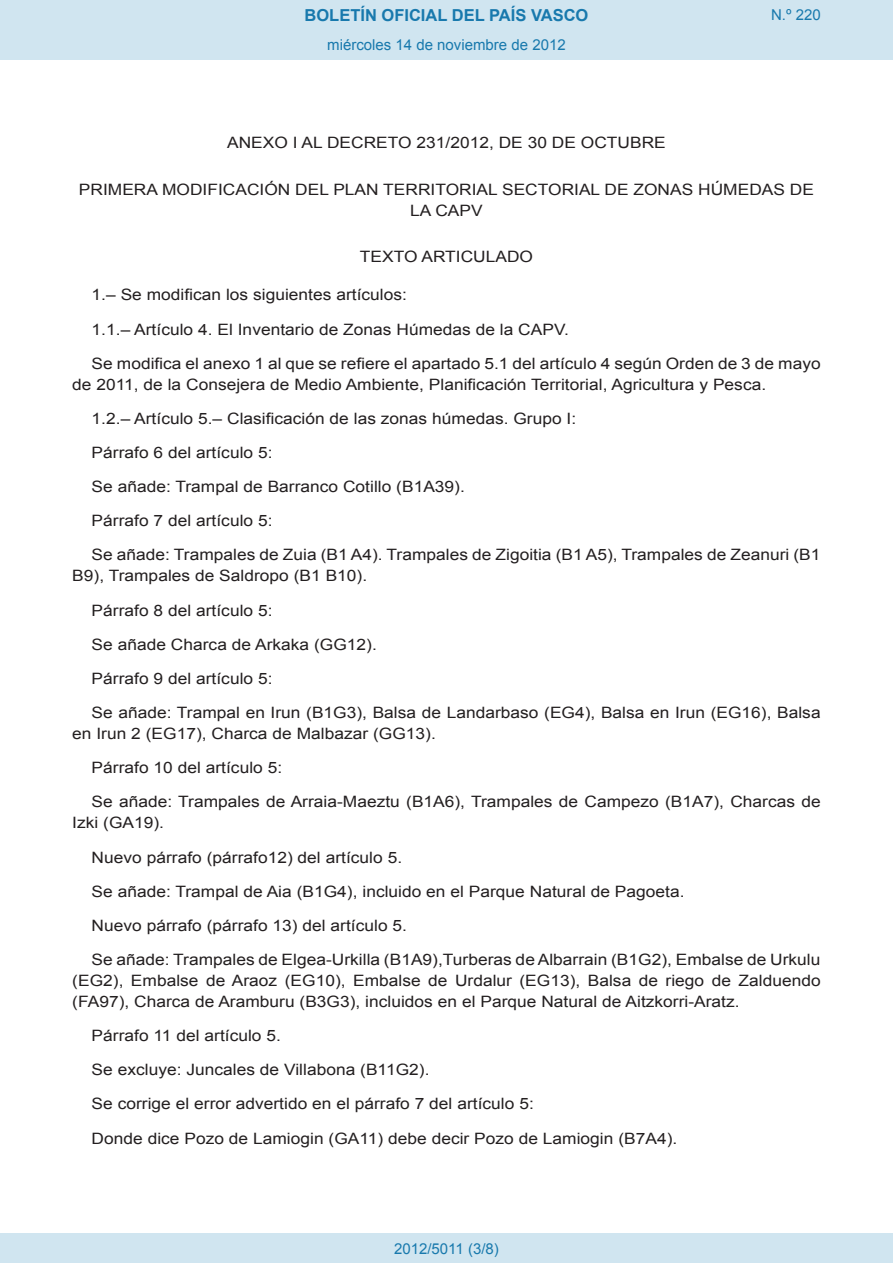
<style>
.page{position:relative;width:893px;height:1263px;background:#fff}
.page>*{position:absolute;margin:0;border:0;box-sizing:border-box;transform-origin:0 0}
.t1{font:700 16.5px "Arial";color:#1879ad}
.BOPVDetalle{font:15.6px/21.3px "Arial";color:#231f20;scale:1.11 1}
.BOPVClave{font:15.6px/21px "Arial";color:#231f20;text-align:center;scale:1.11 1}
.Paginacion_Centro{font:15px "Arial";color:#1879ad}
</style>
<div class="page">
<div style="left:0;top:0;width:893px;height:60px;background:#d0e5f0"></div>
<div style="left:0;top:1233px;width:893px;height:30px;background:#d0e5f0"></div>
<p class="t1" style="left:305px;top:4px;width:285px">BOLETÍN OFICIAL DEL PAÍS VASCO</p>
<p class="Paginacion_Centro" style="left:327px;top:35px;width:240px">miércoles 14 de noviembre de 2012</p>
<p class="Paginacion_Centro" style="left:771px;top:5px;width:51px">N.º 220</p>
<p class="BOPVClave" style="left:227px;top:132px;width:397px">ANEXO I AL DECRETO 231/2012, DE 30 DE OCTUBRE</p>
<p class="BOPVClave" style="left:79px;top:179px;width:664px">PRIMERA MODIFICACIÓN DEL PLAN TERRITORIAL SECTORIAL DE ZONAS HÚMEDAS DE<br>LA CAPV</p>
<p class="BOPVClave" style="left:360px;top:246px;width:158px">TEXTO ARTICULADO</p>
<p class="BOPVDetalle" style="left:92px;top:284px;width:286px">1.– Se modifican los siguientes artículos:</p>
<p class="BOPVDetalle" style="left:92px;top:319px;width:431px">1.1.– Artículo 4. El Inventario de Zonas Húmedas de la CAPV.</p>
<p class="BOPVDetalle" style="left:72px;top:353px;width:676px;text-indent:19px">Se modifica el anexo 1 al que se refiere el apartado 5.1 del artículo 4 según Orden de 3 de mayo de 2011, de la Consejera de Medio Ambiente, Planificación Territorial, Agricultura y Pesca.</p>
<p class="BOPVDetalle" style="left:92px;top:408px;width:438px">1.2.– Artículo 5.– Clasificación de las zonas húmedas. Grupo I:</p>
<p class="BOPVDetalle" style="left:92px;top:442px;width:164px">Párrafo 6 del artículo 5:</p>
<p class="BOPVDetalle" style="left:92px;top:476px;width:338px">Se añade: Trampal de Barranco Cotillo (B1A39).</p>
<p class="BOPVDetalle" style="left:92px;top:510px;width:164px">Párrafo 7 del artículo 5:</p>
<p class="BOPVDetalle" style="left:72px;top:544px;width:676px;text-indent:19px">Se añade: Trampales de Zuia (B1 A4). Trampales de Zigoitia (B1 A5), Trampales de Zeanuri (B1<br>B9), Trampales de Saldropo (B1 B10).</p>
<p class="BOPVDetalle" style="left:92px;top:599px;width:164px">Párrafo 8 del artículo 5:</p>
<p class="BOPVDetalle" style="left:92px;top:634px;width:258px">Se añade Charca de Arkaka (GG12).</p>
<p class="BOPVDetalle" style="left:92px;top:668px;width:164px">Párrafo 9 del artículo 5:</p>
<p class="BOPVDetalle" style="left:72px;top:702px;width:676px;text-indent:19px">Se añade: Trampal en Irun (B1G3), Balsa de Landarbaso (EG4), Balsa en Irun (EG16), Balsa en Irun 2 (EG17), Charca de Malbazar (GG13).</p>
<p class="BOPVDetalle" style="left:92px;top:757px;width:173px">Párrafo 10 del artículo 5:</p>
<p class="BOPVDetalle" style="left:72px;top:791px;width:676px;text-indent:19px">Se añade: Trampales de Arraia-Maeztu (B1A6), Trampales de Campezo (B1A7), Charcas de<br>Izki (GA19).</p>
<p class="BOPVDetalle" style="left:92px;top:846px;width:281px">Nuevo párrafo (párrafo12) del artículo 5.</p>
<p class="BOPVDetalle" style="left:92px;top:880px;width:536px">Se añade: Trampal de Aia (B1G4), incluido en el Parque Natural de Pagoeta.</p>
<p class="BOPVDetalle" style="left:92px;top:915px;width:286px">Nuevo párrafo (párrafo 13) del artículo 5.</p>
<p class="BOPVDetalle" style="left:72px;top:949px;width:676px;text-align:justify;text-indent:19px">Se añade: Trampales de Elgea-Urkilla (B1A9),Turberas de Albarrain (B1G2), Embalse de Urkulu (EG2), Embalse de Araoz (EG10), Embalse de Urdalur (EG13), Balsa de riego de Zalduendo (FA97), Charca de Aramburu (B3G3), incluidos en el Parque Natural de Aitzkorri-Aratz.</p>
<p class="BOPVDetalle" style="left:92px;top:1025px;width:172px">Párrafo 11 del artículo 5.</p>
<p class="BOPVDetalle" style="left:92px;top:1059px;width:306px">Se excluye: Juncales de Villabona (B11G2).</p>
<p class="BOPVDetalle" style="left:92px;top:1093px;width:400px">Se corrige el error advertido en el párrafo 7 del artículo 5:</p>
<p class="BOPVDetalle" style="left:92px;top:1127px;width:529px">Donde dice Pozo de Lamiogin (GA11) debe decir Pozo de Lamiogin (B7A4).</p>
<p class="Paginacion_Centro" style="left:394px;top:1238px;width:106px">2012/5011 (3/8)</p>
</div>
